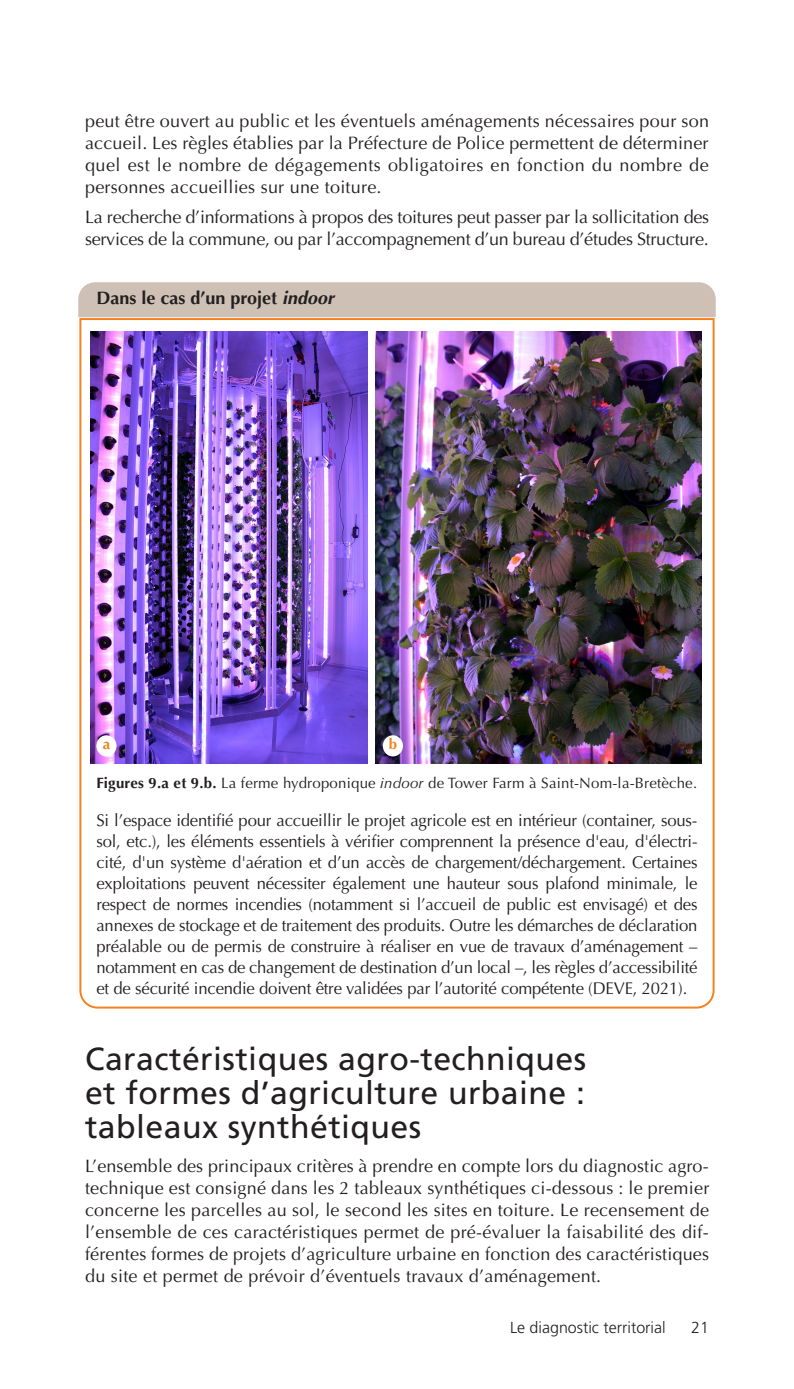
<style>
.page{position:relative;width:794px;height:1389px;background:#fff}
.page>*{position:absolute;margin:0;border:0;box-sizing:border-box;transform-origin:0 0}
.Titre_1{font:32px/34px "Frutiger";letter-spacing:.015em;color:#231f20;text-align:justify}
.t1{font:18px/22px "Optima";letter-spacing:-.01em;color:#231f20;text-align:justify}
.quae-titre-encadre{font:700 18px "Optima";color:#231f20}
.quae-texte-encadre{font:17px/21px "Optima";letter-spacing:-.01em;color:#231f20;text-align:justify}
.t2{font:300 16px "Frutiger";color:#231f20}
.quae-titre-figure{font:15px "Optima";letter-spacing:.015em;color:#231f20}
.quae-titre-figure-2{font:700 15px "Optima";color:#f58220}
.s1{font-style:italic}
.s2{font-weight:700}
</style>
<div class="page">
<div style="left:78px;top:282px;width:637px;height:35px;background:#cec0b4"></div>
<img style="left:78px;top:317px;width:637px;height:692px">
<img style="left:376px;top:332px;width:325px;height:431px">
<div style="left:383px;top:735px;width:20px;height:21px;background:#fff;border-radius:50%"></div>
<div style="left:96px;top:735px;width:21px;height:21px;background:#fff;border-radius:50%"></div>
<p class="t1" style="left:85px;top:110px;width:625px">peut être ouvert au public et les éventuels aménagements nécessaires pour son accueil. Les règles établies par la Préfecture de Police permettent de déterminer quel est le nombre de dégagements obligatoires en fonction du nombre de personnes accueillies sur une toiture.</p>
<p class="t1" style="left:85px;top:206px;width:625px">La recherche d’informations à propos des toitures peut passer par la sollicitation des services de la commune, ou par l’accompagnement d’un bureau d’études Structure.</p>
<p class="quae-titre-encadre" style="left:96px;top:287px;width:239px">Dans le cas d’un projet <span class="s1">indoor</span></p>
<p class="quae-titre-figure-2" style="left:103px;top:735px;width:9px">a</p>
<p class="quae-titre-figure-2" style="left:389px;top:735px;width:10px">b</p>
<p class="quae-titre-figure" style="left:96px;top:774px;width:602px"><span class="s2">Figures 9.a et 9.b.</span> La ferme hydroponique <span class="s1">indoor</span> de Tower Farm à Saint-Nom-la-Bretèche.</p>
<p class="quae-texte-encadre" style="left:96px;top:810px;width:602px">Si l’espace identifié pour accueillir le projet agricole est en intérieur (container, sous&shy;sol, etc.), les éléments essentiels à vérifier comprennent la présence d'eau, d'électri&shy;cité, d'un système d'aération et d’un accès de chargement/déchargement. Certaines exploitations peuvent nécessiter également une hauteur sous plafond minimale, le respect de normes incendies (notamment si l’accueil de public est envisagé) et des annexes de stockage et de traitement des produits. Outre les démarches de déclaration préalable ou de permis de construire à réaliser en vue de travaux d’aménagement – notamment en cas de changement de destination d’un local –, les règles d’accessibilité et de sécurité incendie doivent être validées par l’autorité compétente (DEVE, 2021).</p>
<p class="Titre_1" style="left:85px;top:1042px;width:503px">Caractéristiques agro-techniques et formes d’agriculture urbaine : tableaux synthétiques</p>
<p class="t1" style="left:85px;top:1155px;width:626px">L’ensemble des principaux critères à prendre en compte lors du diagnostic agro&shy;technique est consigné dans les 2 tableaux synthétiques ci-dessous : le premier concerne les parcelles au sol, le second les sites en toiture. Le recensement de l’ensemble de ces caractéristiques permet de pré-évaluer la faisabilité des dif&shy;férentes formes de projets d’agriculture urbaine en fonction des caractéristiques du site et permet de prévoir d’éventuels travaux d’aménagement.</p>
<p class="t2" style="left:510px;top:1318px;width:157px">Le diagnostic territorial</p>
<p class="t2" style="left:691px;top:1318px;width:19px">21</p>
</div>
